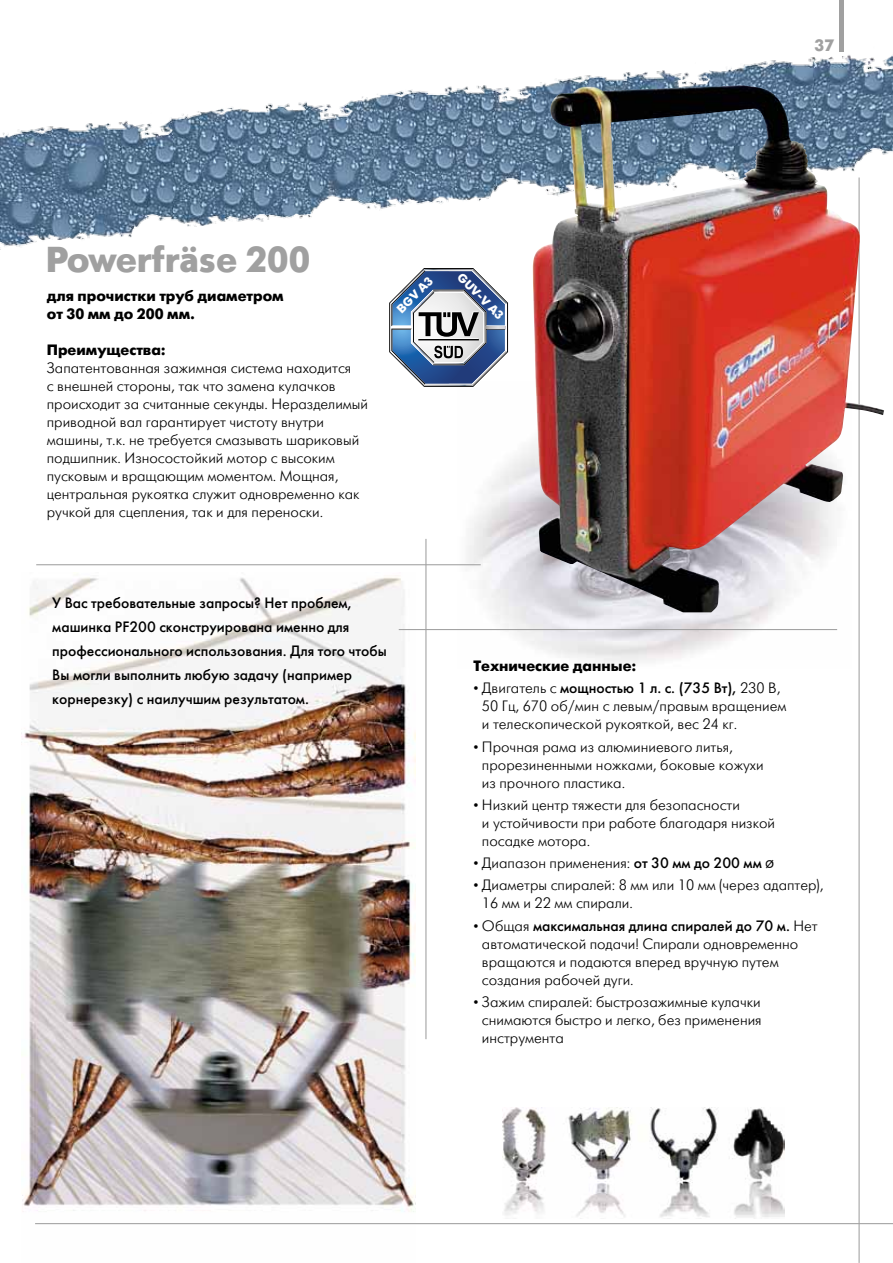
<style>
.page{position:relative;width:893px;height:1263px;background:#fff}
.page>*{position:absolute;margin:0;border:0;box-sizing:border-box;transform-origin:0 0}
.t1{font:700 36px "Futuris";color:#a0a0a0}
.t2{font:700 16.5px "Futura Futuris C";color:#a0a0a0}
.t3{font:15px/18px "Futura Futuris Light C";color:#000}
.t4{font:15px/24px "Futura Futuris C";color:#000}
.t5{font:700 15px/18px "Futura Futuris C";color:#000}
.t6{font:700 12.15px "Futura Futuris C";color:#fff}
.s1{font-family:"Myriad Pro";font-weight:900}
.s2{font-family:"Futura Futuris Light C"}
.s3{font-family:"Futura Futuris C"}
</style>
<div class="page">
<img style="left:21px;top:577px;width:395px;height:648px">
<hr style="left:36px;top:564px;width:445px;height:1px;background:#a0a0a0">
<hr style="left:425px;top:539px;width:1px;height:500px;background:#a0a0a0">
<hr style="left:399px;top:629px;width:438px;height:1px;background:#a0a0a0">
<hr style="left:858px;top:177px;width:2px;height:1086px;background:#a0a0a0">
<hr style="left:35px;top:1223px;width:858px;height:1px;background:#a0a0a0">
<img style="left:502px;top:1108px;width:282px;height:111px">
<img style="left:0;top:43px;width:893px;height:207px">
<img style="left:533px;top:85px;width:351px;height:527px">
<svg style="left:389px;top:268px;width:119px;height:119px"></svg>
<hr style="left:840px;top:0;width:4px;height:51px;background:#a0a0a0">
<p class="t2" style="left:815px;top:36px;width:21px">37</p>
<h1 class="t1" style="left:46px;top:239px;width:266px">Powerfr<span class="s1">ä</span>se 200</h1>
<p class="t5" style="left:47px;top:287px;width:238px">для прочистки труб диаметром от 30 мм до 200 мм.</p>
<p class="t5" style="left:47px;top:341px;width:121px">Преимущества:</p>
<p class="t3" style="left:47px;top:359px;width:323px">Запатентованная зажимная система находится<br>с внешней стороны, так что замена кулачков происходит за считанные секунды. Неразделимый приводной вал гарантирует чистоту внутри машины, т.к. не требуется смазывать шариковый подшипник. Износостойкий мотор с высоким пусковым и вращающим моментом. Мощная, центральная рукоятка служит одновременно как ручкой для сцепления, так и для переноски.</p>
<p class="t6" style="left:394px;top:306px;width:47px;rotate:-45deg">BGV A3</p>
<p class="t6" style="left:464px;top:270px;width:61px;rotate:45deg">GUV-V A3</p>
<p class="t4" style="left:52px;top:591px;width:336px">У Вас требовательные запросы? Нет проблем, машинка PF200 сконструирована именно для профессионального использования. Для того чтобы Вы могли выполнить любую задачу (например корнерезку) с наилучшим результатом.</p>
<p class="t5" style="left:473px;top:657px;width:165px">Технические данные:</p>
<p class="t4" style="left:473px;top:676px;width:309px"><span class="s2">• Двигатель с</span> мощностью 1 л. с. (735 Вт), <span class="s2">230 В,</span></p>
<p class="t3" style="left:482px;top:698px;width:306px">50 Гц, 670 об/мин с левым/правым вращением и телескопической рукояткой, вес 24 кг.</p>
<p class="t3" style="left:482px;top:738px;width:283px;text-indent:-9px">• Прочная рама из алюминиевого литья, прорезиненными ножками, боковые кожухи из прочного пластика.</p>
<p class="t3" style="left:482px;top:796px;width:295px;text-indent:-9px">• Низкий центр тяжести для безопасности<br>и устойчивости при работе благодаря низкой посадке мотора.</p>
<p class="t3" style="left:473px;top:854px;width:290px">• Диапазон применения: <span class="s3">от 30 мм до 200 мм</span></p>
<p class="t3" style="left:482px;top:876px;width:343px;text-indent:-9px">• Диаметры спиралей: 8 мм или 10 мм (через адаптер),<br>16 мм и 22 мм спирали.</p>
<p class="t4" style="left:473px;top:913px;width:346px"><span class="s2">• Общая</span> максимальная длина спиралей до 70 м. <span class="s2">Нет</span></p>
<p class="t3" style="left:482px;top:935px;width:318px">автоматической подачи! Спирали одновременно вращаются и подаются вперед вручную путем создания рабочей дуги.</p>
<p class="t3" style="left:482px;top:993px;width:281px;text-align:justify;text-indent:-9px">• Зажим спиралей: быстрозажимные кулачки снимаются быстро и легко, без применения инструмента</p>
</div>
